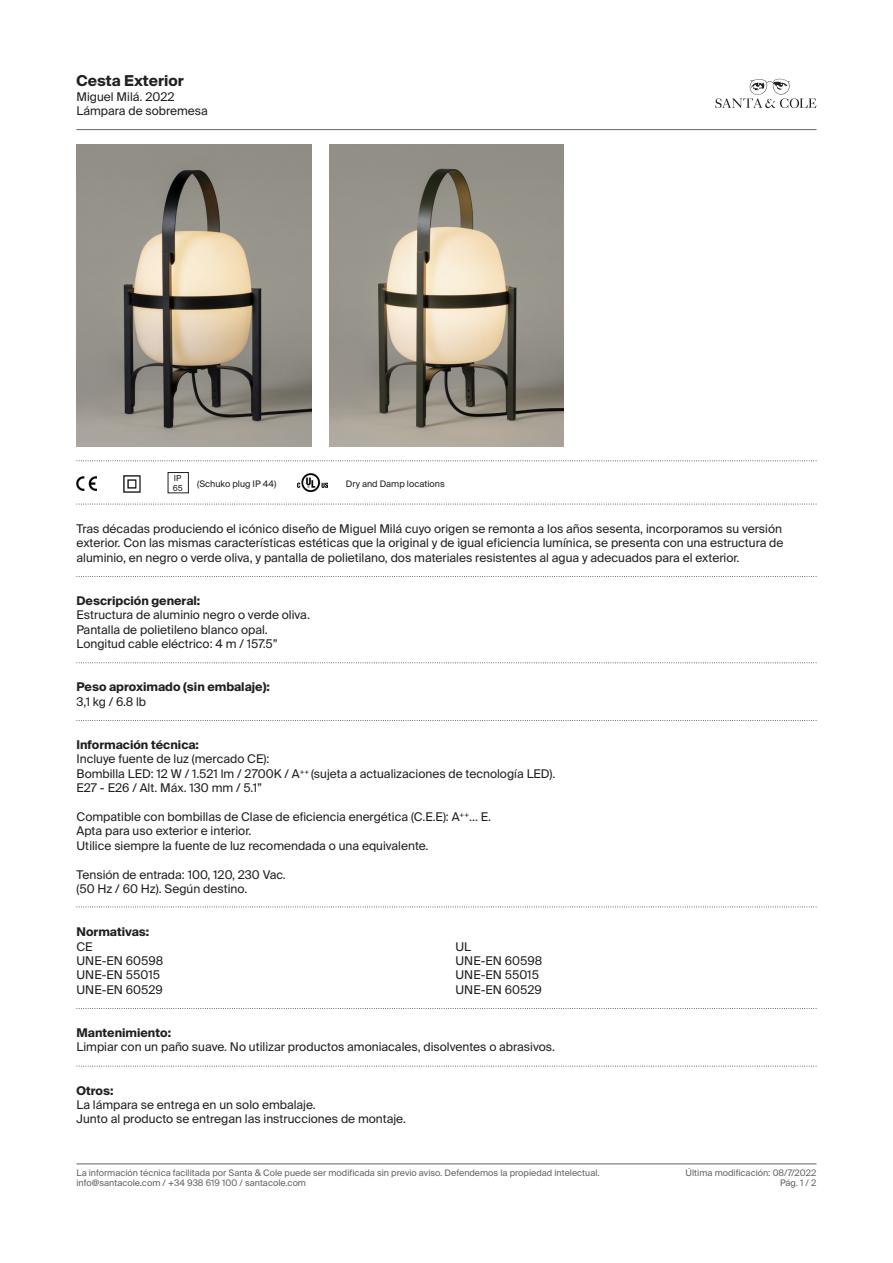
<style>
.page{position:relative;width:893px;height:1263px;background:#fff}
.page>*{position:absolute;margin:0;border:0;box-sizing:border-box;transform-origin:0 0}
.t1{font:700 15px "Suisse Intl";color:#231f20}
.t2{font:12px/14.4px "Suisse Intl";color:#231f20}
.t3{font:700 12px/14.4px "Suisse Intl";color:#231f20}
.t4{font:9px "Suisse Intl";color:#636366}
.t5{font:9px "Suisse Intl";color:#231f20}
.t6{font:8.25px "Suisse Intl";color:#231f20}
.s1{font-weight:700}
.s2{font-weight:400}
</style>
<div class="page">
<svg style="left:715px;top:79px;width:101px;height:29px"></svg>
<hr style="left:77px;top:129px;width:739px;height:1px;background:#636366">
<hr style="left:77px;top:1163px;width:739px;height:1px;background:#636366">
<svg style="left:77px;top:460px;width:740px;height:1px"></svg>
<svg style="left:77px;top:504px;width:740px;height:1px"></svg>
<svg style="left:77px;top:720px;width:740px;height:1px"></svg>
<svg style="left:77px;top:576px;width:740px;height:1px"></svg>
<img style="left:77px;top:144px;width:234px;height:302px">
<svg style="left:77px;top:906px;width:740px;height:1px"></svg>
<img style="left:329px;top:144px;width:235px;height:302px">
<img style="left:77px;top:477px;width:19px;height:14px">
<img style="left:124px;top:476px;width:16px;height:16px">
<img style="left:297px;top:473px;width:31px;height:18px">
<svg style="left:77px;top:1066px;width:740px;height:1px"></svg>
<svg style="left:77px;top:1008px;width:740px;height:1px"></svg>
<svg style="left:77px;top:662px;width:740px;height:1px"></svg>
<p class="t1" style="left:77px;top:72px;width:109px">Cesta Exterior</p>
<p class="t2" style="left:77px;top:89px;width:133px">Miguel Milá. 2022<br>Lámpara de sobremesa</p>
<p class="t6" style="left:174px;top:473px;width:9px">IP</p>
<p class="t6" style="left:173px;top:483px;width:12px">65</p>
<p class="t5" style="left:197px;top:479px;width:81px">(Schuko plug IP 44)</p>
<p class="t5" style="left:346px;top:479px;width:100px">Dry and Damp locations</p>
<p class="t2" style="left:77px;top:521px;width:708px;text-align:justify">Tras décadas produciendo el icónico diseño de Miguel Milá cuyo origen se remonta a los años sesenta, incorporamos su versión exterior. Con las mismas características estéticas que la original y de igual eficiencia lumínica, se presenta con una estructura de aluminio, en negro o verde oliva, y pantalla de polietilano, dos materiales resistentes al agua y adecuados para el exterior.</p>
<p class="t2" style="left:77px;top:593px;width:235px"><span class="s1">Descripción general:<br></span>Estructura de aluminio negro o verde oliva.</p>
<p class="t2" style="left:77px;top:622px;width:193px">Pantalla de polietileno blanco opal.</p>
<p class="t2" style="left:77px;top:637px;width:203px">Longitud cable eléctrico: 4 m / 157.5”</p>
<p class="t3" style="left:77px;top:680px;width:195px">Peso aproximado (sin embalaje):<br><span class="s2">3,1 kg / 6.8 lb</span></p>
<p class="t2" style="left:77px;top:737px;width:194px"><span class="s1">Información técnica:<br></span>Incluye fuente de luz (mercado CE):</p>
<p class="t2" style="left:77px;top:766px;width:480px">Bombilla LED: 12 W / 1.521 lm / 2700K / A<sup>++</sup> (sujeta a actualizaciones de tecnología LED).</p>
<p class="t2" style="left:77px;top:781px;width:187px">E27 - E26 / Alt. Máx. 130 mm / 5.1”</p>
<p class="t2" style="left:77px;top:809px;width:416px">Compatible con bombillas de Clase de eficiencia energética (C.E.E): A<sup>++</sup>... E.</p>
<p class="t2" style="left:77px;top:824px;width:176px">Apta para uso exterior e interior.</p>
<p class="t2" style="left:77px;top:838px;width:354px">Utilice siempre la fuente de luz recomendada o una equivalente.</p>
<p class="t2" style="left:77px;top:867px;width:211px">Tensión de entrada: 100, 120, 230 Vac.</p>
<p class="t2" style="left:77px;top:881px;width:172px">(50 Hz / 60 Hz). Según destino.</p>
<p class="t2" style="left:77px;top:925px;width:88px"><span class="s1">Normativas:<br></span>CE<br>UNE-EN 60598</p>
<p class="t2" style="left:77px;top:968px;width:85px">UNE-EN 55015</p>
<p class="t2" style="left:77px;top:982px;width:88px">UNE-EN 60529</p>
<p class="t2" style="left:455px;top:939px;width:17px">UL</p>
<p class="t2" style="left:455px;top:953px;width:88px">UNE-EN 60598</p>
<p class="t2" style="left:455px;top:968px;width:85px">UNE-EN 55015</p>
<p class="t2" style="left:455px;top:982px;width:88px">UNE-EN 60529</p>
<p class="t2" style="left:77px;top:1025px;width:480px"><span class="s1">Mantenimiento:<br></span>Limpiar con un paño suave. No utilizar productos amoniacales, disolventes o abrasivos.</p>
<p class="t2" style="left:77px;top:1083px;width:241px"><span class="s1">Otros:<br></span>La lámpara se entrega en un solo embalaje.</p>
<p class="t2" style="left:77px;top:1112px;width:331px">Junto al producto se entregan las instrucciones de montaje.</p>
<p class="t4" style="left:77px;top:1167px;width:525px">La información técnica facilitada por Santa &amp; Cole puede ser modificada sin previo aviso. Defendemos la propiedad intelectual.</p>
<p class="t4" style="left:686px;top:1167px;width:132px">Última modificación: 08/7/2022</p>
<p class="t4" style="left:77px;top:1178px;width:231px">info@santacole.com / +34 938 619 100 / santacole.com</p>
<p class="t4" style="left:780px;top:1178px;width:38px">Pág. 1 / 2</p>
</div>
